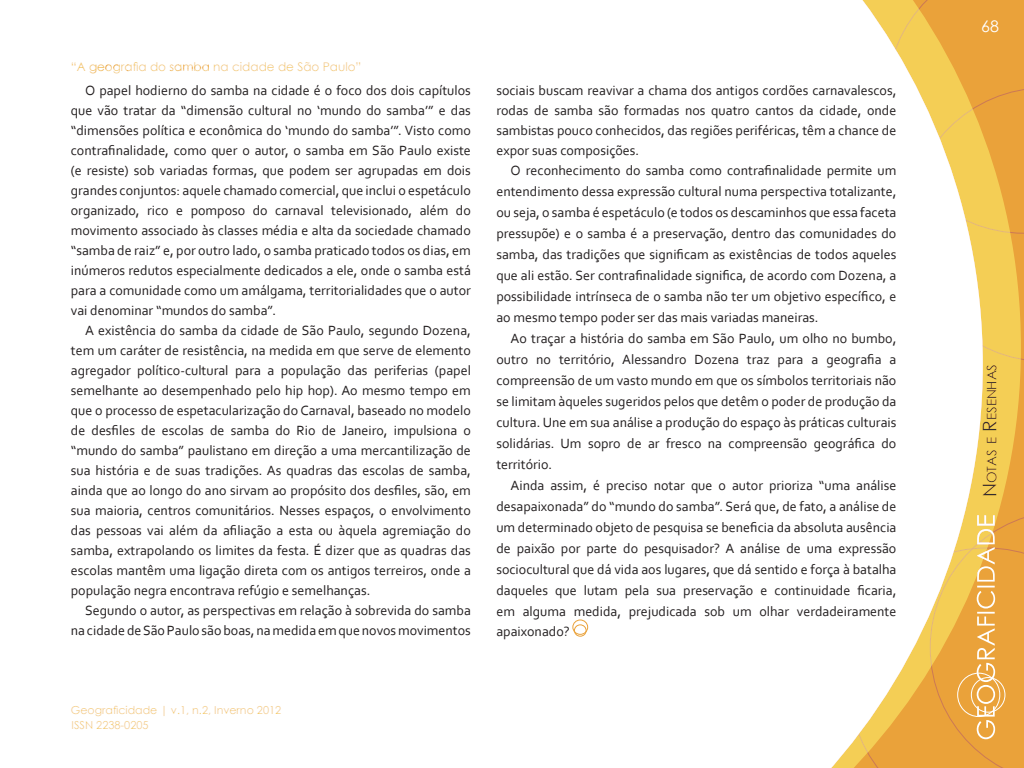
<style>
.page{position:relative;width:1024px;height:768px;background:#fff}
.page>*{position:absolute;margin:0;border:0;box-sizing:border-box;transform-origin:0 0}
.t1{font:16px "Century Gothic";color:#fff}
.corpo{font:14px/20px "Corbel";color:#231f20;text-align:justify}
.t2{font:13.3px "Century Gothic";color:#231f20}
.t3{font:12px "Century Gothic";color:#eaa23a}
.t4{font:11px "Century Gothic";color:#eaa23a}
.s1{font-size:19px}
</style>
<div class="page">
<svg style="left:1021px;top:87px;width:3px;height:275px"></svg>
<svg style="left:1021px;top:510px;width:3px;height:258px"></svg>
<svg style="left:572px;top:0;width:449px;height:768px"></svg>
<div style="left:574px;top:625px;width:12px;height:11px;border:1px solid #eaa23a;border-radius:50%"></div>
<div style="left:573px;top:620px;width:15px;height:15px;border:1px solid #eaa23a;border-radius:50%"></div>
<p class="t3" style="left:71px;top:58px;width:292px">“A geografia do samba na cidade de São Paulo”</p>
<p class="corpo" style="left:71px;top:80px;width:402px;text-indent:14px">O papel hodierno do samba na cidade é o foco dos dois capítulos que vão tratar da “dimensão cultural no ‘mundo do samba’” e das “dimensões política e econômica do ‘mundo do samba’”. Visto como contrafinalidade, como quer o autor, o samba em São Paulo existe (e resiste) sob variadas formas, que podem ser agrupadas em dois grandes conjuntos: aquele chamado comercial, que inclui o espetáculo organizado, rico e pomposo do carnaval televisionado, além do movimento associado às classes média e alta da sociedade chamado “samba de raiz” e, por outro lado, o samba praticado todos os dias, em inúmeros redutos especialmente dedicados a ele, onde o samba está para a comunidade como um amálgama, territorialidades que o autor vai denominar “mundos do samba”.</p>
<p class="corpo" style="left:71px;top:320px;width:402px;text-indent:14px">A existência do samba da cidade de São Paulo, segundo Dozena, tem um caráter de resistência, na medida em que serve de elemento agregador político-cultural para a população das periferias (papel semelhante ao desempenhado pelo hip hop). Ao mesmo tempo em que o processo de espetacularização do Carnaval, baseado no modelo de desfiles de escolas de samba do Rio de Janeiro, impulsiona o “mundo do samba” paulistano em direção a uma mercantilização de sua história e de suas tradições. As quadras das escolas de samba, ainda que ao longo do ano sirvam ao propósito dos desfiles, são, em sua maioria, centros comunitários. Nesses espaços, o envolvimento das pessoas vai além da afiliação a esta ou àquela agremiação do samba, extrapolando os limites da festa. É dizer que as quadras das escolas mantêm uma ligação direta com os antigos terreiros, onde a população negra encontrava refúgio e semelhanças.</p>
<p class="corpo" style="left:71px;top:600px;width:402px;text-align:right">Segundo o autor, as perspectivas em relação à sobrevida do samba na cidade de São Paulo são boas, na medida em que novos movimentos</p>
<p class="corpo" style="left:496px;top:80px;width:402px">sociais buscam reavivar a chama dos antigos cordões carnavalescos, rodas de samba são formadas nos quatro cantos da cidade, onde sambistas pouco conhecidos, das regiões periféricas, têm a chance de expor suas composições.</p>
<p class="corpo" style="left:496px;top:160px;width:402px;line-height:21px;text-indent:14px">O reconhecimento do samba como contrafinalidade permite um entendimento dessa expressão cultural numa perspectiva totalizante, ou seja, o samba é espetáculo (e todos os descaminhos que essa faceta pressupõe) e o samba é a preservação, dentro das comunidades do samba, das tradições que significam as existências de todos aqueles que ali estão. Ser contrafinalidade significa, de acordo com Dozena, a possibilidade intrínseca de o samba não ter um objetivo específico, e ao mesmo tempo poder ser das mais variadas maneiras.</p>
<p class="corpo" style="left:496px;top:328px;width:402px;line-height:21px;text-indent:14px">Ao traçar a história do samba em São Paulo, um olho no bumbo, outro no território, Alessandro Dozena traz para a geografia a compreensão de um vasto mundo em que os símbolos territoriais não se limitam àqueles sugeridos pelos que detêm o poder de produção da cultura. Une em sua análise a produção do espaço às práticas culturais solidárias. Um sopro de ar fresco na compreensão geográfica do território.</p>
<p class="corpo" style="left:496px;top:475px;width:402px;line-height:20.9px;text-indent:14px">Ainda assim, é preciso notar que o autor prioriza “uma análise desapaixonada” do “mundo do samba”. Será que, de fato, a análise de um determinado objeto de pesquisa se beneficia da absoluta ausência de paixão por parte do pesquisador? A análise de uma expressão sociocultural que dá vida aos lugares, que dá sentido e força à batalha daqueles que lutam pela sua preservação e continuidade ficaria, em alguma medida, prejudicada sob um olhar verdadeiramente apaixonado?</p>
<p class="t4" style="left:71px;top:702px;width:212px">Geograficidade | v.1, n.2, Inverno 2012</p>
<p class="t4" style="left:72px;top:717px;width:79px">ISSN 2238-0205</p>
<p class="t1" style="left:981px;top:15px;width:19px">68</p>
<p class="t2" style="left:982px;top:497px;width:135px;rotate:-90deg"><span class="s1">N</span>otas e <span class="s1">R</span>esen has</p>
</div>
